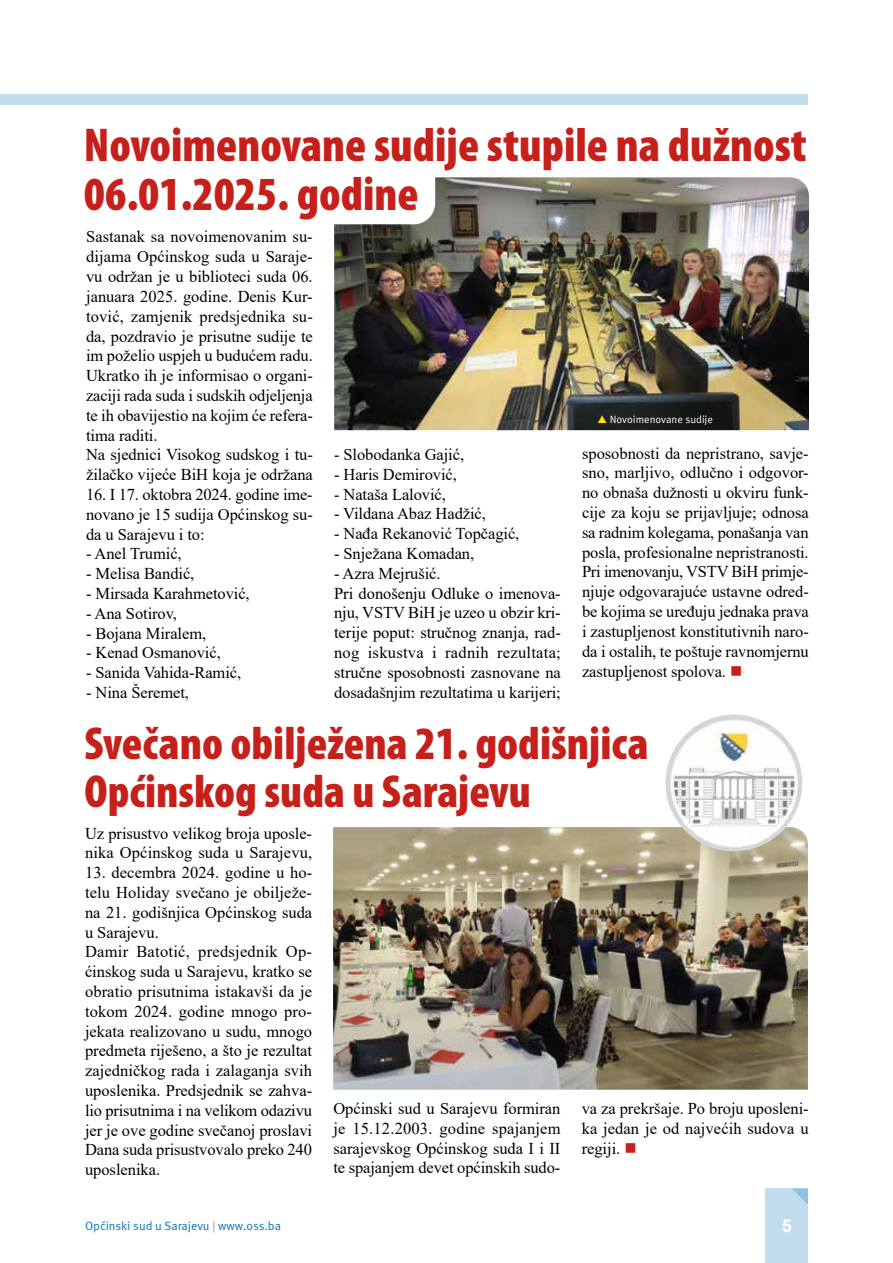
<style>
.page{position:relative;width:893px;height:1263px;background:#fff}
.page>*{position:absolute;margin:0;border:0;box-sizing:border-box;transform-origin:0 0}
.t1{font:900 condensed 47.7px/49.2px "Myriad Pro";color:#c6201b}
.t2{font:900 condensed 46.5px/48px "Myriad Pro";color:#c6201b}
.t3{font:700 18px "Arial";color:#fff}
.t4{font:16.5px/19.8px "Times New Roman";letter-spacing:-.005em;color:#000}
.t5{font:12px "Meta Pro";color:#0074ba}
.t6{font:10.5px "Meta Pro";color:#fff}
.s1{color:#c6201b}
.s2{color:#969898}
</style>
<div class="page">
<div style="left:0;top:94px;width:808px;height:11px;background:#c0dced"></div>
<div style="left:765px;top:1188px;width:43px;height:75px;background:#c0dced"></div>
<svg style="left:792px;top:1188px;width:16px;height:17px"></svg>
<img style="left:334px;top:177px;width:475px;height:253px">
<svg style="left:334px;top:177px;width:101px;height:47px"></svg>
<img style="left:333px;top:827px;width:475px;height:263px">
<img style="left:665px;top:714px;width:137px;height:137px;border-radius:68px">
<svg style="left:598px;top:415px;width:9px;height:8px"></svg>
<h1 class="t1" style="left:84px;top:121px;width:724px">Novoimenovane sudije stupile na dužnost<br>06.01.2025. godine</h1>
<p class="t4" style="left:86px;top:227px;width:228px">Sastanak sa novoimenovanim su&shy;dijama Općinskog suda u Saraje&shy;vu održan je u biblioteci suda 06. januara 2025. godine. Denis Kur&shy;tović, zamjenik predsjednika su&shy;da, pozdravio je prisutne sudije te im poželio uspjeh u budućem radu.<br>Ukratko ih je informisao o organi&shy;zaciji rada suda i sudskih odjeljenja te ih obavijestio na kojim će refera&shy;tima raditi.<br>Na sjednici Visokog sudskog i tu&shy;žilačko vijeće BiH koja je održana</p>
<p class="t4" style="left:86px;top:484px;width:228px;text-align:justify">16. I 17. oktobra 2024. godine ime&shy;novano je 15 sudija Općinskog su&shy;da u Sarajevu i to:</p>
<p class="t4" style="left:86px;top:543px;width:97px">- Anel Trumić,</p>
<p class="t4" style="left:86px;top:563px;width:110px">- Melisa Bandić,</p>
<p class="t4" style="left:86px;top:583px;width:165px">- Mirsada Karahmetović,</p>
<p class="t4" style="left:86px;top:603px;width:92px">- Ana Sotirov,</p>
<p class="t4" style="left:86px;top:623px;width:122px">- Bojana Miralem,</p>
<p class="t4" style="left:86px;top:642px;width:136px">- Kenad Osmanović,</p>
<p class="t4" style="left:86px;top:662px;width:157px">- Sanida Vahida-Ramić,</p>
<p class="t4" style="left:86px;top:682px;width:104px">- Nina Šeremet,</p>
<p class="t4" style="left:334px;top:444px;width:132px">- Slobodanka Gajić,</p>
<p class="t4" style="left:334px;top:464px;width:124px">- Haris Demirović,</p>
<p class="t4" style="left:334px;top:484px;width:113px">- Nataša Lalović,</p>
<p class="t4" style="left:334px;top:503px;width:153px">- Vildana Abaz Hadžić,</p>
<p class="t4" style="left:334px;top:523px;width:187px">- Nađa Rekanović Topčagić,</p>
<p class="t4" style="left:334px;top:543px;width:142px">- Snježana Komadan,</p>
<p class="t4" style="left:334px;top:563px;width:228px">- Azra Mejrušić.<br>Pri donošenju Odluke o imenova&shy;nju, VSTV BiH je uzeo u obzir kri&shy;terije poput: stručnog znanja, rad&shy;nog iskustva i radnih rezultata; stručne sposobnosti zasnovane na dosadašnjim rezultatima u karijeri;</p>
<p class="t6" style="left:610px;top:412px;width:105px">Novoimenovane sudije</p>
<p class="t4" style="left:582px;top:443px;width:228px;text-align:justify">sposobnosti da nepristrano, savje&shy;sno, marljivo, odlučno i odgovor&shy;no obnaša dužnosti u okviru funk&shy;cije za koju se prijavljuje; odnosa sa radnim kolegama, ponašanja van posla, profesionalne nepristranosti.<br>Pri imenovanju, VSTV BiH primje&shy;njuje odgovarajuće ustavne odred&shy;be kojima se uređuju jednaka prava i zastupljenost konstitutivnih naro&shy;da i ostalih, te poštuje ravnomjernu zastupljenost spolova. <span class="s1">■</span></p>
<h2 class="t2" style="left:84px;top:720px;width:566px">Svečano obilježena 21. godišnjica<br>Općinskog suda u Sarajevu</h2>
<p class="t4" style="left:85px;top:823px;width:229px">Uz prisustvo velikog broja uposle&shy;nika Općinskog suda u Sarajevu,</p>
<p class="t4" style="left:85px;top:862px;width:229px">13. decembra 2024. godine u ho&shy;telu Holiday svečano je obilježe&shy;na 21. godišnjica Općinskog suda u Sarajevu.<br>Damir Batotić, predsjednik Op&shy;ćinskog suda u Sarajevu, kratko se obratio prisutnima istakavši da je tokom 2024. godine mnogo pro&shy;jekata realizovano u sudu, mnogo predmeta riješeno, a što je rezultat zajedničkog rada i zalaganja svih uposlenika. Predsjednik se zahva&shy;lio prisutnima i na velikom odazivu jer je ove godine svečanoj proslavi<br>Dana suda prisustvovalo preko 240 uposlenika.</p>
<p class="t4" style="left:333px;top:1098px;width:229px;text-align:justify">Općinski sud u Sarajevu formiran je 15.12.2003. godine spajanjem sarajevskog Općinskog suda I i II te spajanjem devet općinskih sudo-</p>
<p class="t4" style="left:582px;top:1098px;width:229px;text-align:justify">va za prekršaje. Po broju uposleni&shy;ka jedan je od najvećih sudova u regiji. <span class="s1">■</span></p>
<p class="t5" style="left:85px;top:1218px;width:197px">Općinski sud u Sarajevu <span class="s2">|</span> www.oss.ba</p>
<p class="t3" style="left:782px;top:1213px;width:12px">5</p>
</div>
